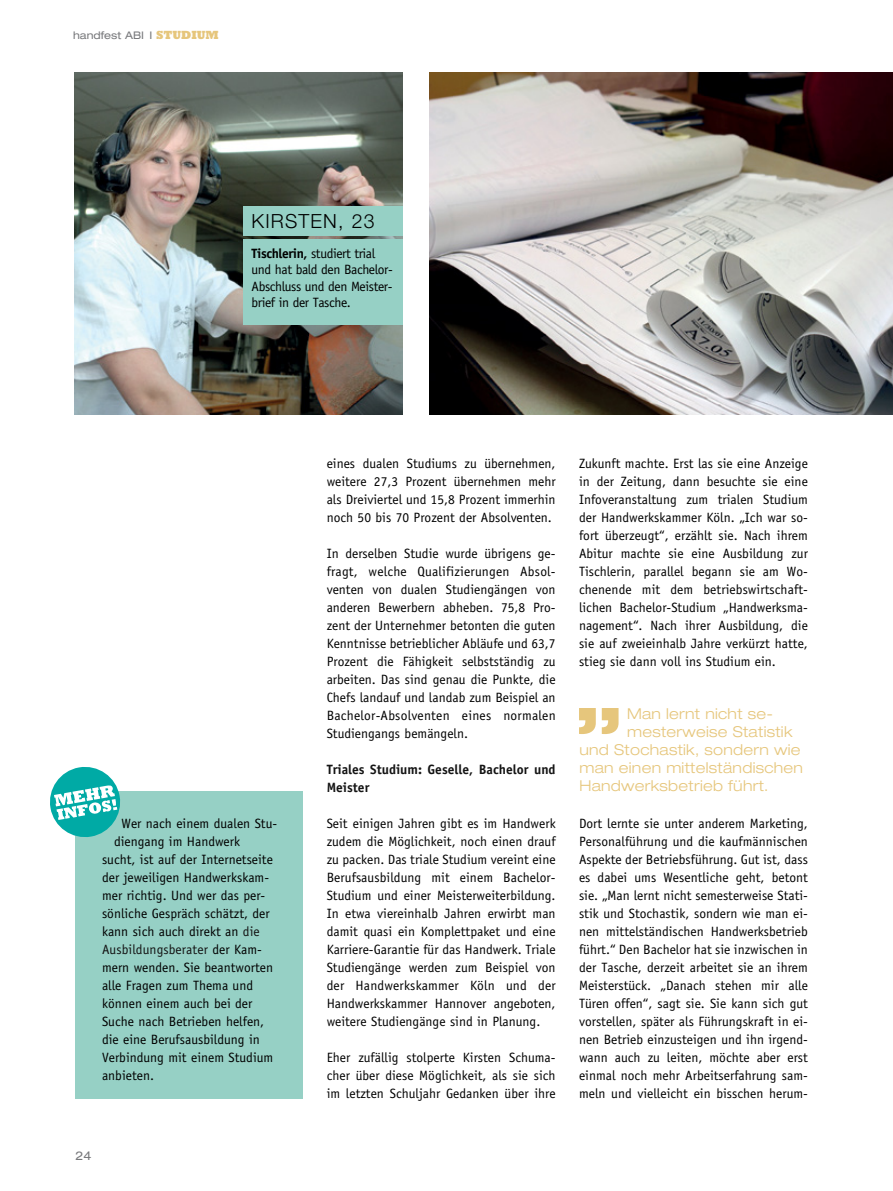
<style>
.page{position:relative;width:893px;height:1191px;background:#fff}
.page>*{position:absolute;margin:0;border:0;box-sizing:border-box;transform-origin:0 0}
.t1{font:300 19.5px "Helvetica Neue LT Std";color:#000}
.t2{font:300 expanded 15px "Helvetica Neue LT Std";letter-spacing:.02em;color:#e6c67c}
.t3{font:13.5px/18px "Officina Sans Std";color:#000;text-align:justify}
.t4{font:13.5px/16.5px "Officina Sans Std";letter-spacing:-.03em;color:#000}
.t5{font:700 13.5px/18px "Officina Sans Std";color:#141414}
.t6{font:13.5px "Officina Sans Std";letter-spacing:.005em;color:#141414}
.t7{font:expanded 12px "Helvetica Neue LT Std";color:#77787b}
.t8{font:expanded 10.5px "Helvetica Neue LT Std";color:#77787b}
.s1{font-family:"Rockwell Std";font-weight:800;font-stretch:normal;font-size:12px;color:#e6c67c}
.s2{font-weight:700}
.s3{color:#141414}
.s4{color:#000}
</style>
<div class="page">
<img style="left:429px;top:72px;width:464px;height:342px">
<img style="left:74px;top:72px;width:329px;height:342px">
<div style="left:243px;top:206px;width:160px;height:30px;background:#96d0c5"></div>
<div style="left:243px;top:239px;width:160px;height:86px;background:#96d0c5"></div>
<svg style="left:579px;top:708px;width:39px;height:26px"></svg>
<div style="left:75px;top:790px;width:228px;height:308px;background:#96d0c5"></div>
<svg style="left:50px;top:767px;width:73px;height:70px"></svg>
<p class="t8" style="left:73px;top:29px;width:146px">handfest ABI I <span class="s1">STUDIUM</span></p>
<h1 class="t1" style="left:252px;top:209px;width:13px">KIRSTEN</h1>
<h1 class="t1" style="left:338px;top:209px;width:38px">, 23</h1>
<p class="t4" style="left:252px;top:245px;width:143px"><span class="s2">Tischlerin,</span> studiert trial und hat bald den Bachelor-<br>Abschluss und den Meister&shy;brief in der Tasche.</p>
<p class="t3" style="left:122px;top:814px;width:157px">Wer nach einem dualen Stu-</p>
<p class="t3" style="left:114px;top:832px;width:128px">diengang im Handwerk</p>
<p class="t3" style="left:102px;top:850px;width:172px">sucht, ist auf der Internetseite</p>
<p class="t3" style="left:102px;top:868px;width:169px">der jeweiligen Handwerkskam-</p>
<p class="t3" style="left:102px;top:886px;width:165px">mer richtig. Und wer das per-</p>
<p class="t3" style="left:102px;top:904px;width:169px">sönliche Gespräch schätzt, der</p>
<p class="t3" style="left:102px;top:922px;width:159px">kann sich auch direkt an <span class="s3">die</span></p>
<p class="t6" style="left:102px;top:942px;width:161px">Ausbildungsberater <span class="s4">der Kam-</span></p>
<p class="t3" style="left:102px;top:958px;width:172px">mern wenden. Sie beantworten</p>
<p class="t3" style="left:102px;top:976px;width:153px">alle Fragen zum Thema und</p>
<p class="t3" style="left:102px;top:994px;width:152px">können einem auch bei der</p>
<p class="t3" style="left:102px;top:1012px;width:164px">Suche nach Betrieben helfen,</p>
<p class="t3" style="left:102px;top:1030px;width:159px">die eine Berufsausbildung in</p>
<p class="t3" style="left:102px;top:1048px;width:173px">Verbindung mit einem Studium</p>
<p class="t3" style="left:102px;top:1066px;width:54px">anbieten.</p>
<p class="t7" style="left:75px;top:1148px;width:18px">24</p>
<p class="t3" style="left:327px;top:454px;width:230px">eines dualen Studiums zu übernehmen, weitere 27,3 Prozent übernehmen mehr als Dreiviertel und 15,8 Prozent immerhin noch 50 bis 70 Prozent der Absolventen.</p>
<p class="t3" style="left:327px;top:544px;width:230px">In derselben Studie wurde übrigens ge&shy;fragt, welche Qualifizierungen Absol&shy;venten von dualen Studiengängen von anderen Bewerbern abheben. 75,8 Pro&shy;zent der Unternehmer betonten die guten Kenntnisse betrieblicher Abläufe und 63,7<br>Prozent die Fähigkeit selbstständig zu arbeiten. Das sind genau die Punkte, die Chefs landauf und landab zum Beispiel an Bachelor-Absolventen eines normalen Studiengangs bemängeln.</p>
<p class="t5" style="left:327px;top:760px;width:230px">Triales Studium: Geselle, Bachelor und<br>Meister</p>
<p class="t3" style="left:327px;top:814px;width:230px">Seit einigen Jahren gibt es im Handwerk zudem die Möglichkeit, noch einen drauf zu packen. Das triale Studium vereint eine Berufsausbildung mit einem Bachelor-Studium und einer Meisterweiterbildung.<br>In etwa viereinhalb Jahren erwirbt man damit quasi ein Komplettpaket und eine Karriere-Garantie für das Handwerk. Triale Studiengänge werden zum Beispiel von der Handwerkskammer Köln und der Handwerkskammer Hannover angeboten, weitere Studiengänge sind in Planung.</p>
<p class="t3" style="left:327px;top:1048px;width:230px">Eher zufällig stolperte Kirsten Schuma&shy;cher über diese Möglichkeit, als sie sich im letzten Schuljahr Gedanken über ihre</p>
<p class="t3" style="left:579px;top:454px;width:230px">Zukunft machte. Erst las sie eine Anzeige in der Zeitung, dann besuchte sie eine Infoveranstaltung zum trialen Studium der Handwerkskammer Köln. „Ich war so&shy;fort überzeugt“, erzählt sie. Nach ihrem Abitur machte sie eine Ausbildung zur Tischlerin, parallel begann sie am Wo&shy;chenende mit dem betriebswirtschaft&shy;lichen Bachelor-Studium „Handwerksma&shy;nagement“. Nach ihrer Ausbildung, die sie auf zweieinhalb Jahre verkürzt hatte, stieg sie dann voll ins Studium ein.</p>
<p class="t2" style="left:627px;top:704px;width:148px">Man lernt nicht se-</p>
<p class="t2" style="left:627px;top:722px;width:167px">mesterweise Statistik</p>
<p class="t2" style="left:579px;top:740px;width:223px">und Stochastik, sondern wie</p>
<p class="t2" style="left:579px;top:758px;width:225px">man einen mittelständischen</p>
<p class="t2" style="left:579px;top:776px;width:190px">Handwerksbetrieb führt.</p>
<p class="t3" style="left:579px;top:814px;width:230px">Dort lernte sie unter anderem Marketing, Personalführung und die kaufmännischen Aspekte der Betriebsführung. Gut ist, dass es dabei ums Wesentliche geht, betont sie. „Man lernt nicht semesterweise Stati&shy;stik und Stochastik, sondern wie man ei&shy;nen mittelständischen Handwerksbetrieb führt.“ Den Bachelor hat sie inzwischen in der Tasche, derzeit arbeitet sie an ihrem Meisterstück. „Danach stehen mir alle Türen offen“, sagt sie. Sie kann sich gut vorstellen, später als Führungskraft in ei&shy;nen Betrieb einzusteigen und ihn irgend&shy;wann auch zu leiten, möchte aber erst einmal noch mehr Arbeitserfahrung sam&shy;meln und vielleicht ein bisschen herum-</p>
</div>
